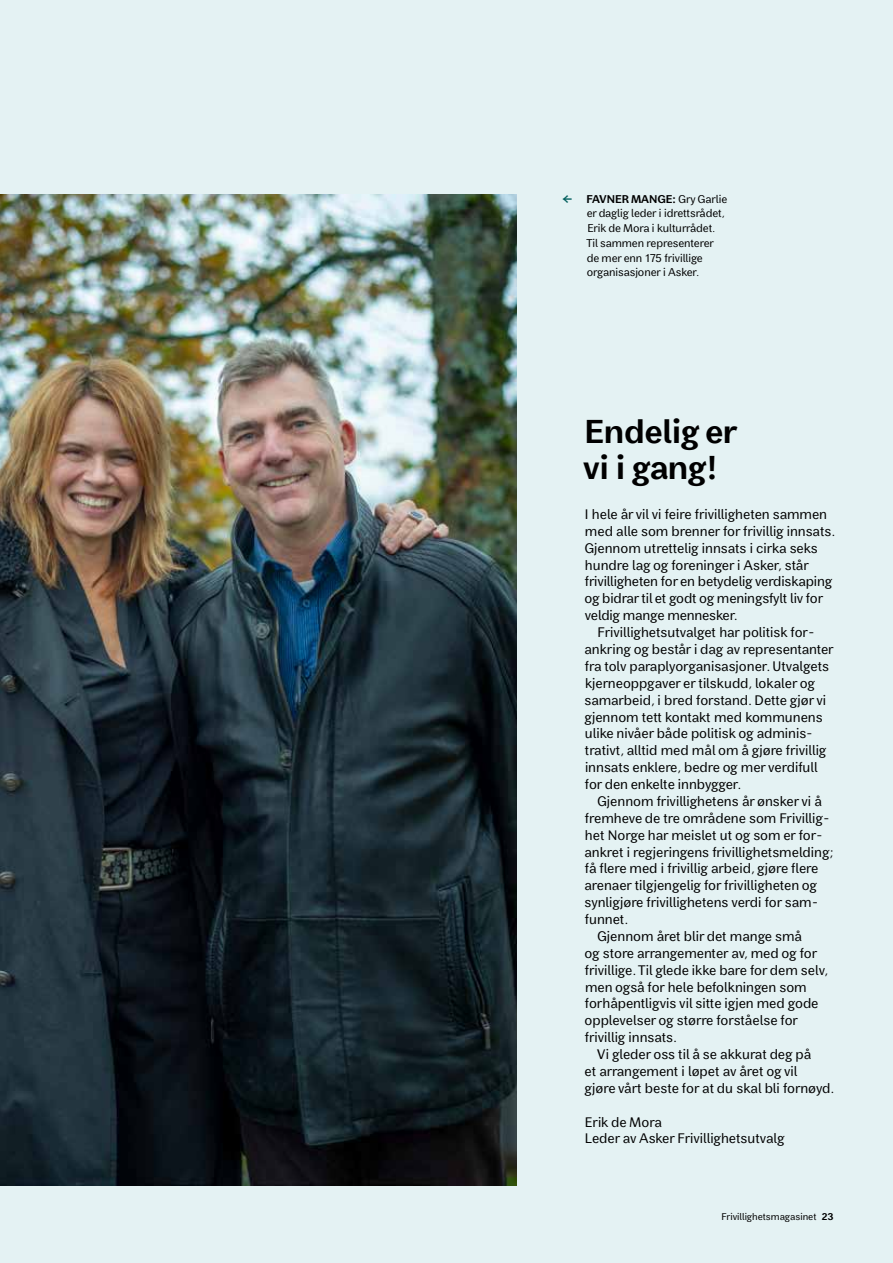
<style>
.page{position:relative;width:893px;height:1263px;background:#e4f2f3}
.page>*{position:absolute;margin:0;border:0;box-sizing:border-box;transform-origin:0 0}
.t1{font:700 33px/36px "Asker Sans";letter-spacing:-.01em;color:#000}
.t2{font:13.8px/17px "Asker Sans";color:#000}
.t3{font:13.8px "Asker Sans";letter-spacing:-.02em;color:#000}
.t4{font:11.25px/14.7px "Asker Sans";letter-spacing:-.015em;color:#000}
.t5{font:9.75px "Asker Sans";color:#000}
.s1{font-weight:700;color:#005e5c}
.s2{font-weight:700}
</style>
<div class="page">
<img style="left:0;top:194px;width:517px;height:991px">
<p class="t4" style="left:586px;top:191px;width:143px;text-indent:-25px"><span class="s1">←</span> <span class="s2">FAVNER MANGE:</span> Gry Garlie er daglig leder i idrettsrådet,<br>Erik de Mora i kulturrådet.<br>Til sammen representerer de mer enn 175 frivillige organisasjoner i Asker.</p>
<h1 class="t1" style="left:583px;top:413px;width:156px">Endelig er vi i gang!</h1>
<p class="t2" style="left:585px;top:505px;width:244px">I hele år vil vi feire frivilligheten sammen</p>
<p class="t2" style="left:585px;top:522px;width:252px">med alle som brenner for frivillig innsats.</p>
<p class="t2" style="left:584px;top:539px;width:235px">Gjennom utrettelig innsats i cirka seks</p>
<p class="t2" style="left:585px;top:556px;width:225px">hundre lag og foreninger i Asker, står</p>
<p class="t2" style="left:585px;top:573px;width:249px">frivilligheten for en betydelig verdiskaping</p>
<p class="t2" style="left:584px;top:590px;width:240px">og bidrar til et godt og meningsfylt liv for</p>
<p class="t3" style="left:585px;top:607px;width:155px">veldig mange mennesker.</p>
<p class="t2" style="left:598px;top:623px;width:219px">Frivillighetsutvalget har politisk for-</p>
<p class="t2" style="left:584px;top:640px;width:251px">ankring og består i dag av representanter</p>
<p class="t2" style="left:585px;top:657px;width:246px">fra tolv paraplyorganisasjoner. Utvalgets</p>
<p class="t2" style="left:585px;top:674px;width:232px">kjerneoppgaver er tilskudd, lokaler og</p>
<p class="t2" style="left:585px;top:691px;width:243px">samarbeid, i bred forstand. Dette gjør vi</p>
<p class="t2" style="left:584px;top:708px;width:240px">gjennom tett kontakt med kommunens</p>
<p class="t2" style="left:585px;top:725px;width:230px">ulike nivåer både politisk og adminis-</p>
<p class="t2" style="left:585px;top:742px;width:243px">trativt, alltid med mål om å gjøre frivillig</p>
<p class="t2" style="left:585px;top:758px;width:234px">innsats enklere, bedre og mer verdifull</p>
<p class="t2" style="left:585px;top:775px;width:158px">for den enkelte innbygger.</p>
<p class="t2" style="left:597px;top:792px;width:226px">Gjennom frivillighetens år ønsker vi å</p>
<p class="t2" style="left:585px;top:809px;width:246px">fremheve de tre områdene som Frivillig-</p>
<p class="t2" style="left:585px;top:826px;width:239px">het Norge har meislet ut og som er for-</p>
<p class="t2" style="left:584px;top:843px;width:251px">ankret i regjeringens frivillighetsmelding;</p>
<p class="t2" style="left:585px;top:860px;width:235px">få flere med i frivillig arbeid, gjøre flere</p>
<p class="t2" style="left:584px;top:877px;width:234px">arenaer tilgjengelig for frivilligheten og</p>
<p class="t2" style="left:585px;top:893px;width:235px">synligjøre frivillighetens verdi for sam-</p>
<p class="t2" style="left:585px;top:910px;width:45px">funnet.</p>
<p class="t2" style="left:597px;top:927px;width:207px">Gjennom året blir det mange små</p>
<p class="t2" style="left:584px;top:944px;width:234px">og store arrangementer av, med og for</p>
<p class="t2" style="left:585px;top:961px;width:245px">frivillige. Til glede ikke bare for dem selv,</p>
<p class="t2" style="left:585px;top:978px;width:223px">men også for hele befolkningen som</p>
<p class="t2" style="left:585px;top:995px;width:235px">forhåpentligvis vil sitte igjen med gode</p>
<p class="t2" style="left:584px;top:1012px;width:215px">opplevelser og større forståelse for</p>
<p class="t2" style="left:585px;top:1028px;width:94px">frivillig innsats.</p>
<p class="t2" style="left:597px;top:1045px;width:216px">Vi gleder oss til å se akkurat deg på</p>
<p class="t2" style="left:584px;top:1062px;width:215px">et arrangement i løpet av året og vil</p>
<p class="t2" style="left:584px;top:1079px;width:252px">gjøre vårt beste for at du skal bli fornøyd.</p>
<p class="t2" style="left:585px;top:1113px;width:202px">Erik de Mora<br>Leder av Asker Frivillighetsutvalg</p>
<p class="t5" style="left:721px;top:1210px;width:113px">Frivillighetsmagasinet <span class="s2">23</span></p>
</div>
